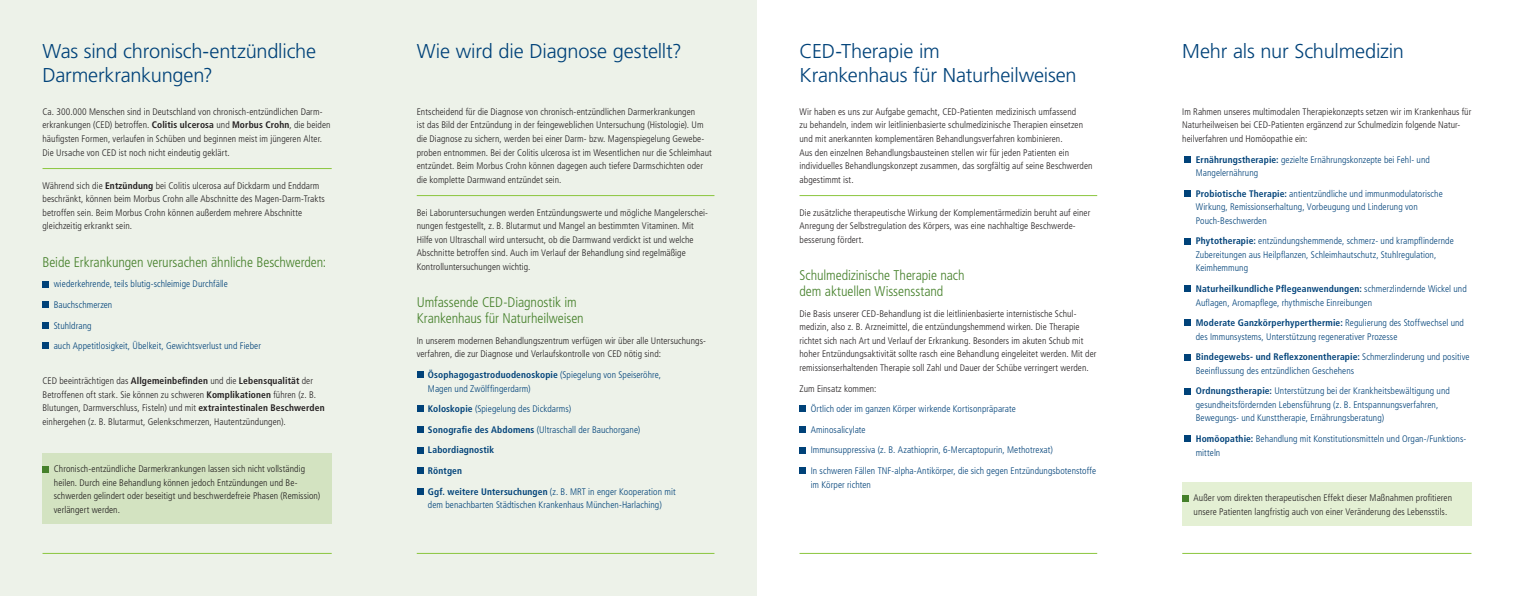
<style>
.page{position:relative;width:1514px;height:596px;background:#fff}
.page>*{position:absolute;margin:0;border:0;box-sizing:border-box;transform-origin:0 0}
.t1{font:300 20px/24px "Frutiger LT";letter-spacing:-.01em;color:#004279}
.t2{font:300 condensed 14px/16px "Frutiger LT";letter-spacing:-.005em;color:#45802a}
.t3{font:300 condensed 9.5px/13.5px "Frutiger LT";letter-spacing:.005em;color:#231f20}
.t4{font:300 condensed 9.5px/13.5px "Frutiger LT";letter-spacing:.005em;color:#004279}
.s1{font-weight:700}
</style>
<div class="page">
<div style="left:0;top:0;width:374px;height:595px;background:#edf2e9"></div>
<div style="left:374px;top:0;width:383px;height:595px;background:#edf2e9"></div>
<hr style="left:799px;top:553px;width:298px;height:1px;background:#8bc63e">
<hr style="left:43px;top:553px;width:289px;height:1px;background:#8bc63e">
<hr style="left:1182px;top:553px;width:289px;height:1px;background:#8bc63e">
<hr style="left:417px;top:553px;width:297px;height:1px;background:#8bc63e">
<hr style="left:799px;top:195px;width:298px;height:1px;background:#8bc63e">
<div style="left:799px;top:405px;width:7px;height:7px;background:#004279"></div>
<div style="left:799px;top:426px;width:7px;height:6px;background:#004279"></div>
<div style="left:799px;top:446px;width:7px;height:7px;background:#004279"></div>
<div style="left:799px;top:467px;width:7px;height:6px;background:#004279"></div>
<hr style="left:43px;top:168px;width:289px;height:1px;background:#8bc63e">
<svg style="left:43px;top:281px;width:6px;height:6px"></svg>
<div style="left:43px;top:301px;width:6px;height:7px;background:#004279"></div>
<svg style="left:43px;top:322px;width:6px;height:6px"></svg>
<div style="left:43px;top:342px;width:6px;height:7px;background:#004279"></div>
<div style="left:1184px;top:156px;width:7px;height:6px;background:#004279"></div>
<div style="left:1184px;top:190px;width:7px;height:7px;background:#004279"></div>
<div style="left:1184px;top:238px;width:7px;height:6px;background:#004279"></div>
<div style="left:1184px;top:285px;width:7px;height:7px;background:#004279"></div>
<div style="left:1184px;top:319px;width:7px;height:7px;background:#004279"></div>
<div style="left:1184px;top:353px;width:7px;height:7px;background:#004279"></div>
<div style="left:1184px;top:387px;width:7px;height:7px;background:#004279"></div>
<div style="left:1184px;top:435px;width:7px;height:7px;background:#004279"></div>
<hr style="left:417px;top:195px;width:297px;height:1px;background:#8bc63e">
<div style="left:417px;top:371px;width:6px;height:7px;background:#004279"></div>
<div style="left:417px;top:405px;width:6px;height:7px;background:#004279"></div>
<svg style="left:417px;top:426px;width:6px;height:6px"></svg>
<div style="left:417px;top:446px;width:6px;height:7px;background:#004279"></div>
<svg style="left:417px;top:467px;width:6px;height:6px"></svg>
<svg style="left:417px;top:488px;width:6px;height:6px"></svg>
<div style="left:43px;top:453px;width:289px;height:70px;background:#d3e3c1"></div>
<div style="left:43px;top:465px;width:6px;height:7px;background:#45802a"></div>
<div style="left:1182px;top:482px;width:289px;height:43px;background:#e4f0d4"></div>
<div style="left:1182px;top:494px;width:7px;height:7px;background:#45802a"></div>
<h1 class="t1" style="left:43px;top:39px;width:275px">Was sind chronisch-entzündliche<br>Darmerkrankungen?</h1>
<h1 class="t1" style="left:417px;top:39px;width:266px">Wie wird die Diagnose gestellt?</h1>
<h1 class="t1" style="left:1182px;top:39px;width:223px">Mehr als nur Schulmedizin</h1>
<p class="t3" style="left:799px;top:105px;width:295px">Wir haben es uns zur Aufgabe gemacht, CED-Patienten medizinisch umfassend<br>zu behandeln, indem wir leitlinienbasierte schulmedizinische Therapien einsetzen und mit anerkannten komplementären Behandlungsverfahren kombinieren.<br>Aus den einzelnen Behandlungsbausteinen stellen wir für jeden Patienten ein individuelles Behandlungskonzept zusammen, das sorgfältig auf seine Beschwerden abgestimmt ist.</p>
<p class="t3" style="left:799px;top:206px;width:292px">Die zusätzliche therapeutische Wirkung der Komplementärmedizin beruht auf einer<br>Anregung der Selbstregulation des Körpers, was eine nachhaltige Beschwerde&shy;besserung fördert.</p>
<h2 class="t2" style="left:799px;top:267px;width:167px">Schulmedizinische Therapie nach dem aktuellen Wissensstand</h2>
<p class="t3" style="left:799px;top:307px;width:298px">Die Basis unserer CED-Behandlung ist die leitlinienbasierte internistische Schul&shy;medizin, also z. B. Arzneimittel, die entzündungshemmend wirken. Die Therapie richtet sich nach Art und Verlauf der Erkrankung. Besonders im akuten Schub mit hoher Entzündungsaktivität sollte rasch eine Behandlung eingeleitet werden. Mit der remissionserhaltenden Therapie soll Zahl und Dauer der Schübe verringert werden.</p>
<p class="t3" style="left:799px;top:381px;width:78px">Zum Einsatz kommen:</p>
<p class="t4" style="left:811px;top:398px;width:287px;line-height:20.6px">Örtlich oder im ganzen Körper wirkende Kortisonpräparate<br>Aminosalicylate<br>Immunsuppressiva (z. B. Azathioprin, 6-Mercaptopurin, Methotrexat)<br>In schweren Fällen TNF-alpha-Antikörper, die sich gegen Entzündungsbotenstoffe</p>
<p class="t4" style="left:811px;top:477px;width:62px">im Körper richten</p>
<h1 class="t1" style="left:799px;top:39px;width:279px">CED-Therapie im<br>Krankenhaus für Naturheilweisen</h1>
<p class="t3" style="left:417px;top:105px;width:297px">Entscheidend für die Diagnose von chronisch-entzündlichen Darmerkrankungen<br>ist das Bild der Entzündung in der feingeweblichen Untersuchung (Histologie). Um die Diagnose zu sichern, werden bei einer Darm- bzw. Magenspiegelung Gewebe&shy;proben entnommen. Bei der Colitis ulcerosa ist im Wesentlichen nur die Schleimhaut entzündet. Beim Morbus Crohn können dagegen auch tiefere Darmschichten oder die komplette Darmwand entzündet sein.</p>
<p class="t3" style="left:417px;top:206px;width:293px">Bei Laboruntersuchungen werden Entzündungswerte und mögliche Mangelerschei&shy;nungen festgestellt, z. B. Blutarmut und Mangel an bestimmten Vitaminen. Mit Hilfe von Ultraschall wird untersucht, ob die Darmwand verdickt ist und welche Abschnitte betroffen sind. Auch im Verlauf der Behandlung sind regelmäßige Kontrolluntersuchungen wichtig.</p>
<h2 class="t2" style="left:417px;top:294px;width:168px">Umfassende CED-Diagnostik im<br>Krankenhaus für Naturheilweisen</h2>
<p class="t3" style="left:417px;top:334px;width:291px">In unserem modernen Behandlungszentrum verfügen wir über alle Untersuchungs&shy;verfahren, die zur Diagnose und Verlaufskontrolle von CED nötig sind:</p>
<p class="t4" style="left:428px;top:368px;width:235px"><span class="s1">Ösophagogastroduodenoskopie</span> (Spiegelung von Speiseröhre,<br>Magen und Zwölffingerdarm)</p>
<p class="t4" style="left:428px;top:398px;width:249px;line-height:20.6px"><span class="s1">Koloskopie</span> (Spiegelung des Dickdarms)<br><span class="s1">Sonografie des Abdomens</span> (Ultraschall der Bauchorgane)<br><span class="s1">Labordiagnostik<br>Röntgen<br>Ggf. weitere Untersuchungen</span> (z. B. MRT in enger Kooperation mit</p>
<p class="t4" style="left:428px;top:498px;width:235px">dem benachbarten Städtischen Krankenhaus München-Harlaching)</p>
<p class="t3" style="left:1182px;top:105px;width:291px">Im Rahmen unseres multimodalen Therapiekonzepts setzen wir im Krankenhaus für<br>Naturheilweisen bei CED-Patienten ergänzend zur Schulmedizin folgende Natur&shy;heilverfahren und Homöopathie ein:</p>
<p class="t4" style="left:1196px;top:153px;width:236px"><span class="s1">Ernährungstherapie:</span> gezielte Ernährungskonzepte bei Fehl- und<br>Mangelernährung</p>
<p class="t4" style="left:1196px;top:187px;width:248px"><span class="s1">Probiotische Therapie:</span> antientzündliche und immunmodulatorische<br>Wirkung, Remissionserhaltung, Vorbeugung und Linderung von<br>Pouch-Beschwerden</p>
<p class="t4" style="left:1196px;top:234px;width:260px"><span class="s1">Phytotherapie:</span> entzündungshemmende, schmerz- und krampflindernde<br>Zubereitungen aus Heilpflanzen, Schleimhautschutz, Stuhlregulation,<br>Keimhemmung</p>
<p class="t4" style="left:1196px;top:282px;width:273px"><span class="s1">Naturheilkundliche Pflegeanwendungen:</span> schmerzlindernde Wickel und<br>Auflagen, Aromapflege, rhythmische Einreibungen</p>
<p class="t4" style="left:1196px;top:316px;width:270px"><span class="s1">Moderate Ganzkörperhyperthermie:</span> Regulierung des Stoffwechsel und des Immunsystems, Unterstützung regenerativer Prozesse</p>
<p class="t4" style="left:1196px;top:350px;width:275px"><span class="s1">Bindegewebs- und Reflexzonentherapie:</span> Schmerzlinderung und positive<br>Beeinflussung des entzündlichen Geschehens</p>
<p class="t4" style="left:1196px;top:384px;width:256px"><span class="s1">Ordnungstherapie:</span> Unterstützung bei der Krankheitsbewältigung und gesundheitsfördernden Lebensführung (z. B. Entspannungsverfahren,<br>Bewegungs- und Kunsttherapie, Ernährungsberatung)</p>
<p class="t4" style="left:1196px;top:432px;width:272px"><span class="s1">Homöopathie:</span> Behandlung mit Konstitutionsmitteln und Organ-/Funktions&shy;mitteln</p>
<p class="t3" style="left:43px;top:105px;width:289px">Ca. 300.000 Menschen sind in Deutschland von chronisch-entzündlichen Darm&shy;erkrankungen (CED) betroffen. <span class="s1">Colitis ulcerosa</span> und <span class="s1">Morbus Crohn</span>, die beiden häufigsten Formen, verlaufen in Schüben und beginnen meist im jüngeren Alter.<br>Die Ursache von CED ist noch nicht eindeutig geklärt.</p>
<p class="t3" style="left:43px;top:179px;width:284px">Während sich die <span class="s1">Entzündung</span> bei Colitis ulcerosa auf Dickdarm und Enddarm beschränkt, können beim Morbus Crohn alle Abschnitte des Magen-Darm-Trakts betroffen sein. Beim Morbus Crohn können außerdem mehrere Abschnitte gleichzeitig erkrankt sein.</p>
<h2 class="t2" style="left:43px;top:254px;width:285px">Beide Erkrankungen verursachen ähnliche Beschwerden:</h2>
<p class="t4" style="left:54px;top:274px;width:209px;line-height:20.6px">wiederkehrende, teils blutig-schleimige Durchfälle Bauchschmerzen<br>Stuhldrang<br>auch Appetitlosigkeit, Übelkeit, Gewichtsverlust und Fieber</p>
<p class="t3" style="left:43px;top:374px;width:284px">CED beeinträchtigen das <span class="s1">Allgemeinbefinden</span> und die <span class="s1">Lebensqualität</span> der Betroffenen oft stark. Sie können zu schweren <span class="s1">Komplikationen</span> führen (z. B.<br>Blutungen, Darmverschluss, Fisteln) und mit <span class="s1">extraintestinalen Beschwerden </span>einhergehen (z. B. Blutarmut, Gelenkschmerzen, Hautentzündungen).</p>
<p class="t3" style="left:54px;top:462px;width:268px">Chronisch-entzündliche Darmerkrankungen lassen sich nicht vollständig heilen. Durch eine Behandlung können jedoch Entzündungen und Be&shy;schwerden gelindert oder beseitigt und beschwerdefreie Phasen (Remission) verlängert werden.</p>
<p class="t3" style="left:1193px;top:491px;width:260px">Außer vom direkten therapeutischen Effekt dieser Maßnahmen profitieren unsere Patienten langfristig auch von einer Veränderung des Lebensstils.</p>
</div>
